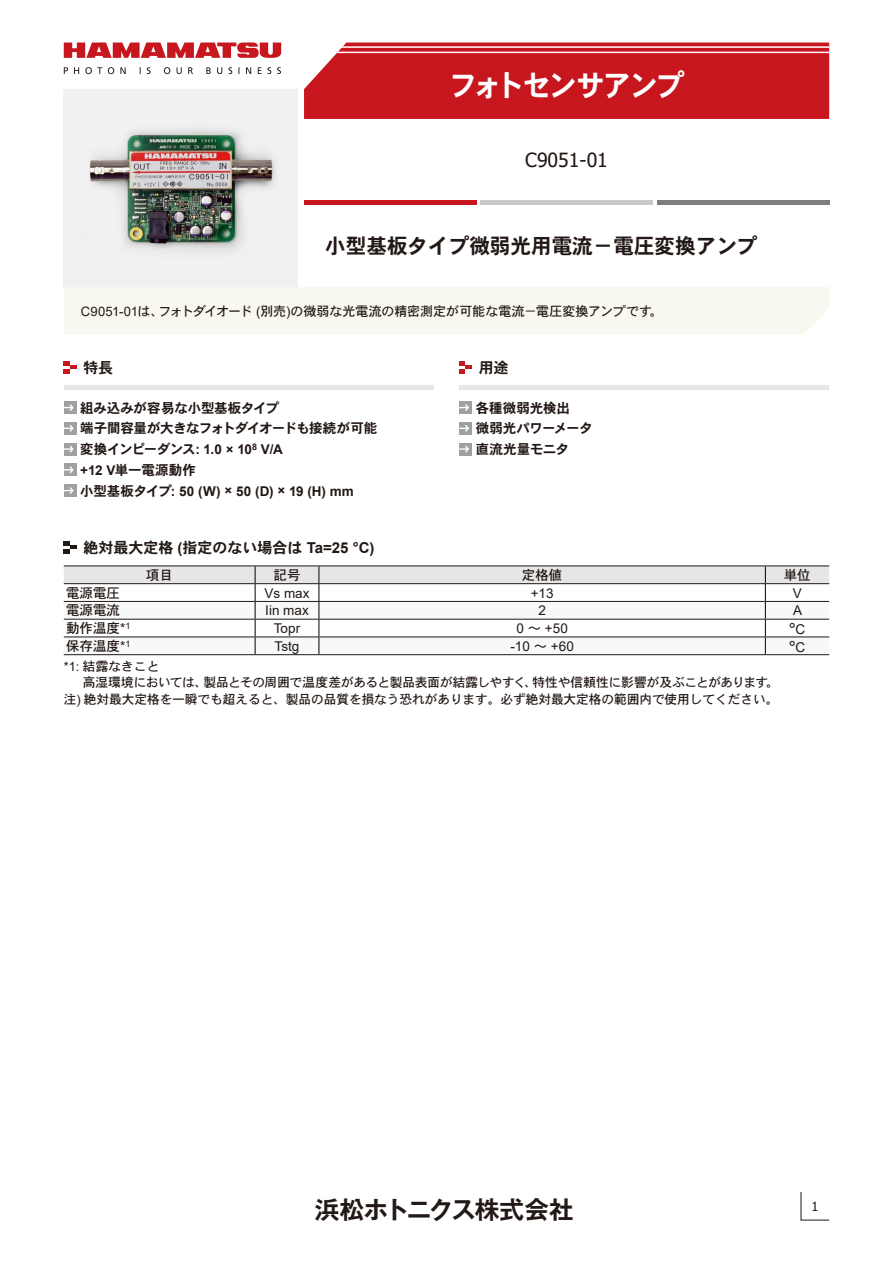
<style>
.page{position:relative;width:893px;height:1263px;background:#fff}
.page>*{position:absolute;margin:0;border:0;box-sizing:border-box;transform-origin:0 0}
.t1{font:30px "DFHS Gothic W7 WINP RKSJ H";letter-spacing:-.075em;color:#fff;scale:.95 1}
.t2{font:700 24.6px "Gothic MB101 Pro De";letter-spacing:-.025em;color:#221815}
.t3{font:21px "DFHS Gothic W7 WINP RKSJ H";color:#221815}
.t4{font:19.5px "Tahoma";color:#221815}
.t5{font:15px "DFHS Gothic W7 WINP RKSJ H";color:#221815}
.t6{font:13.5px/20.7px "DFHS Gothic W7 WINP RKSJ H";letter-spacing:-.015em;color:#221815}
.t7{font:700 13.5px "Arial";letter-spacing:.005em;color:#221815}
.t8{font:13.5px "Arial";color:#221815}
.t9{font:13.5px "DFHS Gothic W5 WINP RKSJ H";color:#221815}
.t10{font:13.5px "Tahoma";color:#221815}
.t11{font:13.05px "DFHS Gothic W5 WINP RKSJ H";letter-spacing:-.015em;color:#221815}
.t12{font:12.75px "DFHS Gothic W5 WINP RKSJ H";letter-spacing:-.01em;color:#221815}
.t13{font:12.75px "Tahoma";color:#221815}
.s1{font-family:"Arial"}
.s2{font-family:"DFHS Gothic W7 WINP RKSJ H";font-weight:400}
.s3{font-family:"Arial";font-weight:700}
.s4{font-family:"DFHS Gothic W5 WINP RKSJ H"}
</style>
<div class="page">
<svg style="left:800px;top:1191px;width:30px;height:30px"></svg>
<div style="left:304px;top:43px;width:525px;height:76px;background:#c8161e"></div>
<hr style="left:304px;top:46px;width:525px;height:2px;background:#fff">
<hr style="left:304px;top:52px;width:525px;height:1px;background:#fff">
<div style="left:304px;top:200px;width:172px;height:5px;background:#c8161e"></div>
<div style="left:480px;top:200px;width:173px;height:5px;background:#c9caca"></div>
<div style="left:657px;top:200px;width:172px;height:5px;background:#7d7d7d"></div>
<svg style="left:64px;top:43px;width:217px;height:15px"></svg>
<svg style="left:64px;top:67px;width:217px;height:7px"></svg>
<img style="left:64px;top:89px;width:234px;height:198px">
<svg style="left:64px;top:541px;width:13px;height:13px"></svg>
<svg style="left:64px;top:566px;width:765px;height:88px"></svg>
<hr style="left:64px;top:654px;width:191px;height:1px;background:#221815">
<hr style="left:255px;top:654px;width:64px;height:1px;background:#221815">
<hr style="left:319px;top:654px;width:446px;height:1px;background:#221815">
<hr style="left:765px;top:654px;width:64px;height:1px;background:#221815">
<hr style="left:64px;top:565px;width:191px;height:1px;background:#221815">
<hr style="left:255px;top:565px;width:64px;height:1px;background:#221815">
<hr style="left:319px;top:565px;width:446px;height:1px;background:#221815">
<hr style="left:765px;top:565px;width:64px;height:1px;background:#221815">
<hr style="left:64px;top:583px;width:191px;height:1px;background:#221815">
<hr style="left:255px;top:583px;width:64px;height:1px;background:#221815">
<hr style="left:319px;top:583px;width:446px;height:1px;background:#221815">
<hr style="left:765px;top:583px;width:64px;height:1px;background:#221815">
<hr style="left:64px;top:601px;width:191px;height:1px;background:#221815">
<hr style="left:255px;top:601px;width:64px;height:1px;background:#221815">
<hr style="left:319px;top:601px;width:446px;height:1px;background:#221815">
<hr style="left:765px;top:601px;width:64px;height:1px;background:#221815">
<hr style="left:64px;top:619px;width:191px;height:1px;background:#221815">
<hr style="left:255px;top:619px;width:64px;height:1px;background:#221815">
<hr style="left:319px;top:619px;width:446px;height:1px;background:#221815">
<hr style="left:765px;top:619px;width:64px;height:1px;background:#221815">
<hr style="left:64px;top:636px;width:191px;height:1px;background:#221815">
<hr style="left:255px;top:636px;width:64px;height:1px;background:#221815">
<hr style="left:319px;top:636px;width:446px;height:1px;background:#221815">
<hr style="left:765px;top:636px;width:64px;height:1px;background:#221815">
<div style="left:64px;top:287px;width:765px;height:47px;background:#f8f7f0"></div>
<svg style="left:64px;top:361px;width:13px;height:13px"></svg>
<div style="left:64px;top:384px;width:370px;height:5px;background:#e6e6e6"></div>
<div style="left:64px;top:401px;width:13px;height:13px;background:#9fa0a0"></div>
<svg style="left:64px;top:404px;width:10px;height:7px"></svg>
<div style="left:64px;top:422px;width:13px;height:13px;background:#9fa0a0"></div>
<svg style="left:64px;top:425px;width:10px;height:7px"></svg>
<div style="left:64px;top:443px;width:13px;height:12px;background:#9fa0a0"></div>
<svg style="left:64px;top:445px;width:10px;height:8px"></svg>
<div style="left:64px;top:463px;width:13px;height:13px;background:#9fa0a0"></div>
<svg style="left:64px;top:466px;width:10px;height:8px"></svg>
<div style="left:64px;top:484px;width:13px;height:13px;background:#9fa0a0"></div>
<svg style="left:64px;top:487px;width:10px;height:7px"></svg>
<svg style="left:459px;top:361px;width:13px;height:13px"></svg>
<div style="left:459px;top:384px;width:370px;height:5px;background:#e6e6e6"></div>
<div style="left:459px;top:401px;width:13px;height:13px;background:#9fa0a0"></div>
<svg style="left:459px;top:404px;width:10px;height:7px"></svg>
<div style="left:459px;top:422px;width:13px;height:13px;background:#9fa0a0"></div>
<svg style="left:459px;top:425px;width:10px;height:7px"></svg>
<div style="left:459px;top:443px;width:13px;height:12px;background:#9fa0a0"></div>
<svg style="left:459px;top:446px;width:10px;height:7px"></svg>
<h1 class="t1" style="left:449px;top:70px;width:250px">フォトセンサアンプ</h1>
<h3 class="t4" style="left:525px;top:147px;width:84px">C9051-01</h3>
<h3 class="t3" style="left:325px;top:235px;width:434px">小型基板タイプ微弱光用電流－電圧変換アンプ</h3>
<p class="t11" style="left:81px;top:304px;width:584px"><span class="s1">C9051-01</span>は、フォトダイオード <span class="s1">(</span>別売<span class="s1">)</span>の微弱な光電流の精密測定が可能な電流－電圧変換アンプです。</p>
<p class="t5" style="left:83px;top:360px;width:31px">特長</p>
<p class="t6" style="left:80px;top:398px;width:299px">組み込みが容易な小型基板タイプ<br>端子間容量が大きなフォトダイオードも接続が可能</p>
<p class="t7" style="left:80px;top:440px;width:204px"><span class="s2">変換インピーダンス</span>: 1.0 × 10<sup>8</sup> V/A</p>
<p class="t6" style="left:80px;top:460px;width:117px"><span class="s3">+12 V</span>単一電源動作</p>
<p class="t7" style="left:80px;top:481px;width:275px"><span class="s2">小型基板タイプ</span>: 50 (W) × 50 (D) × 19 (H) mm</p>
<p class="t5" style="left:479px;top:360px;width:31px">用途</p>
<p class="t6" style="left:476px;top:398px;width:119px">各種微弱光検出<br>微弱光パワーメータ直流光量モニタ</p>
<p class="t5" style="left:83px;top:540px;width:293px">絶対最大定格 <span class="s3">(</span>指定のない場合は <span class="s3">Ta=25 °C)</span></p>
<p class="t9" style="left:146px;top:568px;width:28px">項目</p>
<p class="t9" style="left:274px;top:568px;width:28px">記号</p>
<p class="t9" style="left:522px;top:568px;width:42px">定格値</p>
<p class="t9" style="left:784px;top:568px;width:28px">単位</p>
<p class="t9" style="left:66px;top:586px;width:55px">電源電圧</p>
<p class="t8" style="left:265px;top:584px;width:47px">Vs max</p>
<p class="t8" style="left:531px;top:584px;width:24px">+13</p>
<p class="t8" style="left:793px;top:584px;width:11px">V</p>
<p class="t9" style="left:66px;top:603px;width:56px">電源電流</p>
<p class="t8" style="left:265px;top:601px;width:45px">Iin max</p>
<p class="t8" style="left:538px;top:601px;width:9px">2</p>
<p class="t8" style="left:793px;top:601px;width:11px">A</p>
<p class="t9" style="left:66px;top:621px;width:66px">動作温度<span class="s1">*</span><sup>1</sup></p>
<p class="t8" style="left:274px;top:619px;width:28px">Topr</p>
<p class="t8" style="left:516px;top:619px;width:53px">0 <span class="s4">～</span> +50</p>
<p class="t10" style="left:789px;top:619px;width:18px">°<span class="s1">C</span></p>
<p class="t9" style="left:66px;top:639px;width:66px">保存温度<span class="s1">*</span><sup>1</sup></p>
<p class="t8" style="left:275px;top:637px;width:26px">Tstg</p>
<p class="t8" style="left:510px;top:637px;width:65px">-10 <span class="s4">～</span> +60</p>
<p class="t10" style="left:789px;top:637px;width:18px">°<span class="s1">C</span></p>
<p class="t12" style="left:64px;top:659px;width:97px"><span class="s1">*1:</span> 結露なきこと</p>
<p class="t12" style="left:83px;top:676px;width:697px">高湿環境においては、製品とその周囲で温度差があると製品表面が結露しやすく、特性や信頼性に影響が及ぶことがあります。</p>
<p class="t12" style="left:64px;top:692px;width:716px">注<span class="s1">)</span> 絶対最大定格を一瞬でも超えると、製品の品質を損なう恐れがあります。必ず絶対最大定格の範囲内で使用してください。</p>
<h2 class="t2" style="left:315px;top:1189px;width:260px">浜松ホトニクス株式会社</h2>
<p class="t13" style="left:811px;top:1197px;width:8px">1</p>
</div>
